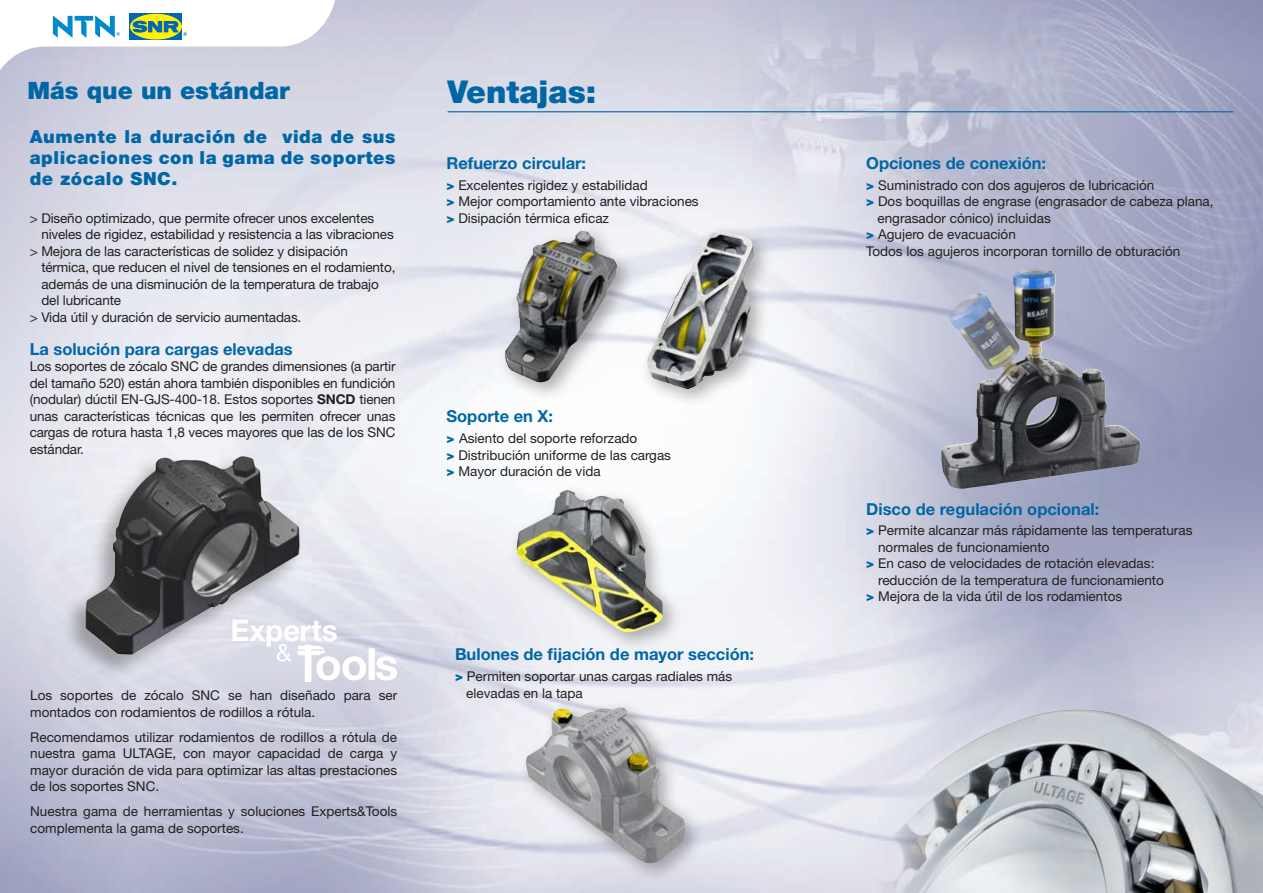
<style>
.page{position:relative;width:1263px;height:893px;background:#fff}
.page>*{position:absolute;margin:0;border:0;box-sizing:border-box;transform-origin:0 0}
.t1{font:900 31.5px "Helvetica Neue";color:#0166a5}
.t2{font:900 24px "Helvetica Neue";color:#0166a5}
.t3{font:900 18px/21px "Helvetica Neue";letter-spacing:.03em;color:#0166a5;text-align:justify}
.t4{font:700 16.5px "Helvetica Neue";color:#0166a5}
.t5{font:13.5px/16.5px "Helvetica Neue";color:#231f20}
.s1{font-weight:700}
.s2{font-weight:900;color:#0166a5}
</style>
<div class="page">
<img style="left:0;top:0;width:1263px;height:893px">
<img style="left:866px;top:702px;width:397px;height:191px">
<hr style="left:448px;top:111px;width:785px;height:1px;background:#0166a5">
<svg style="left:0;top:0;width:336px;height:94px"></svg>
<div style="left:497px;top:223px;width:139px;height:179px;background:#231f20;opacity:.35"></div>
<img style="left:505px;top:231px;width:112px;height:151px">
<div style="left:509px;top:483px;width:174px;height:169px;background:#231f20;opacity:.35"></div>
<img style="left:516px;top:490px;width:147px;height:143px">
<div style="left:639px;top:223px;width:134px;height:185px;background:#231f20;opacity:.35"></div>
<img style="left:646px;top:231px;width:108px;height:158px">
<img style="left:941px;top:269px;width:199px;height:220px">
<img style="left:949px;top:292px;width:71px;height:85px">
<div style="left:305px;top:645px;width:6px;height:37px;background:#fff"></div>
<svg style="left:232px;top:619px;width:165px;height:61px"></svg>
<div style="left:518px;top:700px;width:187px;height:183px;background:#231f20;opacity:.35"></div>
<img style="left:526px;top:707px;width:159px;height:156px">
<div style="left:61px;top:453px;width:243px;height:226px;background:#231f20;opacity:.35"></div>
<img style="left:48px;top:446px;width:276px;height:215px">
<p class="t2" style="left:28px;top:77px;width:264px">Más que un estándar</p>
<p class="t1" style="left:448px;top:73px;width:150px">Ventajas:</p>
<p class="t3" style="left:30px;top:126px;width:367px">Aumente la duración de vida de sus aplicaciones con la gama de soportes de zócalo SNC.</p>
<p class="t5" style="left:41px;top:209px;width:354px;text-indent:-12px">&gt; Diseño optimizado, que permite ofrecer unos excelentes niveles de rigidez, estabilidad y resistencia a las vibraciones</p>
<p class="t5" style="left:41px;top:242px;width:356px;text-indent:-12px">&gt; Mejora de las características de solidez y disipación térmica, que reducen el nivel de tensiones en el rodamiento, además de una disminución de la temperatura de trabajo del lubricante</p>
<p class="t5" style="left:30px;top:308px;width:273px">&gt; Vida útil y duración de servicio aumentadas.</p>
<p class="t4" style="left:30px;top:339px;width:265px">La solución para cargas elevadas</p>
<p class="t5" style="left:30px;top:358px;width:367px;text-align:justify">Los soportes de zócalo SNC de grandes dimensiones (a partir del tamaño 520) están ahora también disponibles en fundición (nodular) dúctil EN-GJS-400-18. Estos soportes <span class="s1">SNCD</span> tienen unas características técnicas que les permiten ofrecer unas cargas de rotura hasta 1,8 veces mayores que las de los SNC estándar.</p>
<p class="t4" style="left:446px;top:153px;width:141px">Refuerzo circular:</p>
<p class="t5" style="left:446px;top:177px;width:203px"><span class="s2">&gt;</span> Excelentes rigidez y estabilidad</p>
<p class="t5" style="left:446px;top:193px;width:254px"><span class="s2">&gt;</span> Mejor comportamiento ante vibraciones</p>
<p class="t5" style="left:446px;top:210px;width:164px"><span class="s2">&gt;</span> Disipación térmica eficaz</p>
<p class="t4" style="left:446px;top:406px;width:108px">Soporte en X:</p>
<p class="t5" style="left:446px;top:430px;width:192px"><span class="s2">&gt;</span> Asiento del soporte reforzado</p>
<p class="t5" style="left:446px;top:446px;width:226px"><span class="s2">&gt;</span> Distribución uniforme de las cargas</p>
<p class="t5" style="left:446px;top:463px;width:156px"><span class="s2">&gt;</span> Mayor duración de vida</p>
<p class="t5" style="left:30px;top:687px;width:368px">Los soportes de zócalo SNC se han diseñado para ser montados con rodamientos de rodillos a rótula.</p>
<p class="t5" style="left:30px;top:728px;width:368px;text-align:justify">Recomendamos utilizar rodamientos de rodillos a rótula de nuestra gama ULTAGE, con mayor capacidad de carga y mayor duración de vida para optimizar las altas prestaciones de los soportes SNC.</p>
<p class="t5" style="left:30px;top:803px;width:368px">Nuestra gama de herramientas y soluciones Experts&amp;Tools complementa la gama de soportes.</p>
<p class="t4" style="left:455px;top:644px;width:301px">Bulones de fijación de mayor sección:</p>
<p class="t5" style="left:455px;top:668px;width:279px"><span class="s2">&gt;</span> Permiten soportar unas cargas radiales más</p>
<p class="t5" style="left:466px;top:684px;width:118px">elevadas en la tapa</p>
<p class="t4" style="left:866px;top:153px;width:181px">Opciones de conexión:</p>
<p class="t5" style="left:866px;top:177px;width:290px"><span class="s2">&gt;</span> Suministrado con dos agujeros de lubricación</p>
<p class="t5" style="left:866px;top:193px;width:349px"><span class="s2">&gt;</span> Dos boquillas de engrase (engrasador de cabeza plana,</p>
<p class="t5" style="left:877px;top:210px;width:175px">engrasador cónico) incluidas</p>
<p class="t5" style="left:866px;top:226px;width:151px"><span class="s2">&gt;</span> Agujero de evacuación</p>
<p class="t5" style="left:866px;top:243px;width:316px">Todos los agujeros incorporan tornillo de obturación</p>
<p class="t4" style="left:866px;top:499px;width:235px">Disco de regulación opcional:</p>
<p class="t5" style="left:878px;top:522px;width:316px;text-indent:-12px"><span class="s2">&gt;</span> Permite alcanzar más rápidamente las temperaturas normales de funcionamiento</p>
<p class="t5" style="left:878px;top:555px;width:287px;text-indent:-12px"><span class="s2">&gt;</span> En caso de velocidades de rotación elevadas: reducción de la temperatura de funcionamiento</p>
<p class="t5" style="left:866px;top:588px;width:257px"><span class="s2">&gt;</span> Mejora de la vida útil de los rodamientos</p>
</div>
